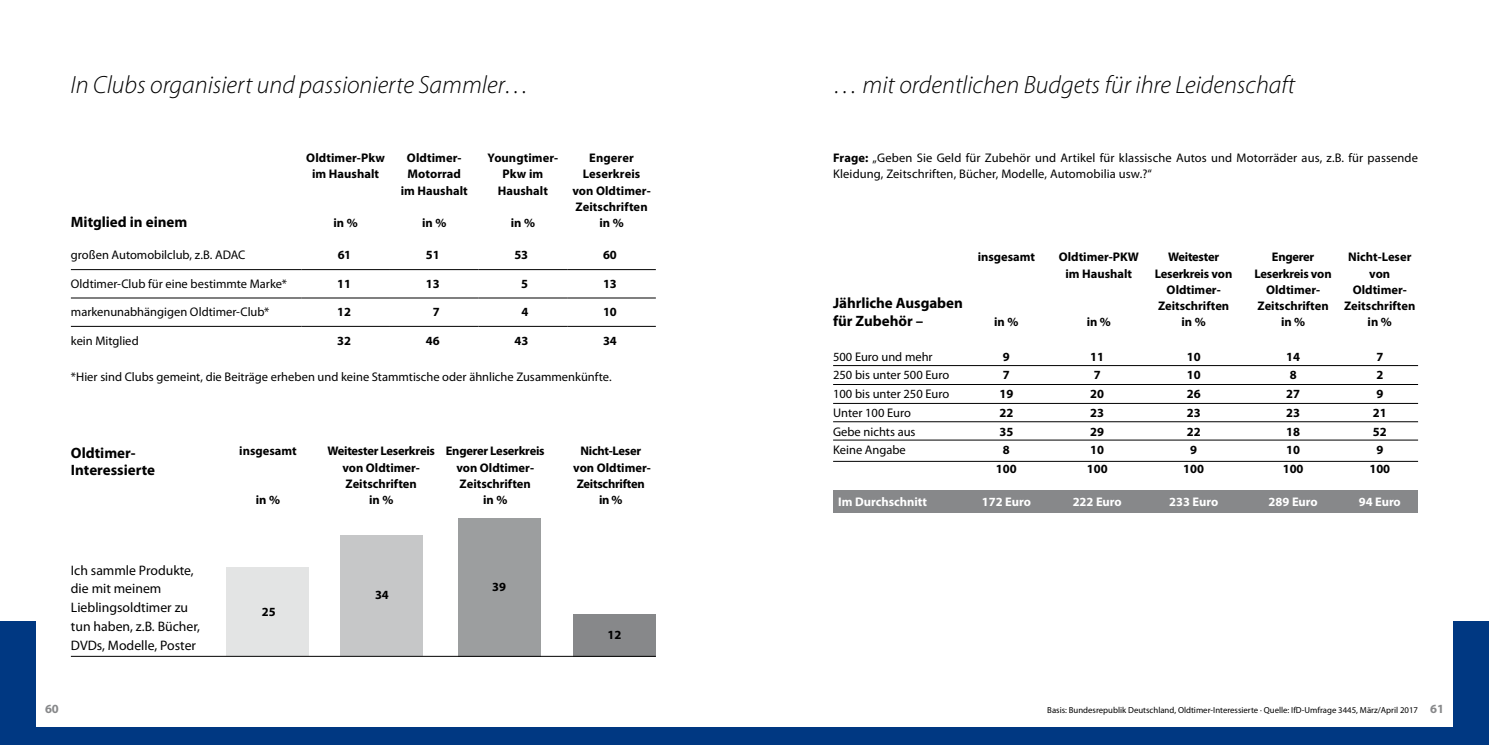
<style>
.page{position:relative;width:1489px;height:745px;background:#fff}
.page>*{position:absolute;margin:0;border:0;box-sizing:border-box;transform-origin:0 0}
.t1{font:italic 300 25px "Myriad Pro";color:#000}
.t2{font:700 15px/16.2px "Myriad Pro";color:#000}
.t3{font:13.75px/18.8px "Myriad Pro";color:#000}
.t4{font:700 12.5px/18.8px "Myriad Pro";color:#000;text-align:center}
.t5{font:12.5px/18.8px "Myriad Pro";color:#000}
.t6{font:700 12.5px "Myriad Pro";color:#fff}
.t7{font:700 12.5px/16.2px "Myriad Pro";letter-spacing:-.02em;color:#000;text-align:center}
.t8{font:700 12.5px "Myriad Pro";color:#87888a}
.t9{font:8.75px "Myriad Pro";color:#000}
.s1{font-weight:700}
</style>
<div class="page">
<div style="left:0;top:620px;width:35px;height:124px;background:#003882"></div>
<div style="left:0;top:726px;width:1488px;height:18px;background:#003882"></div>
<div style="left:1453px;top:620px;width:35px;height:124px;background:#003882"></div>
<div style="left:833px;top:489px;width:584px;height:23px;background:#87888a"></div>
<hr style="left:833px;top:365px;width:584px;height:1px;background:#000">
<hr style="left:833px;top:384px;width:584px;height:1px;background:#000">
<hr style="left:833px;top:403px;width:584px;height:1px;background:#000">
<hr style="left:833px;top:421px;width:584px;height:1px;background:#000">
<hr style="left:833px;top:439px;width:584px;height:1px;background:#000">
<hr style="left:833px;top:460px;width:584px;height:1px;background:#000">
<div style="left:227px;top:567px;width:82px;height:88px;background:#e3e4e4"></div>
<div style="left:341px;top:535px;width:82px;height:120px;background:#c6c7c8"></div>
<div style="left:458px;top:518px;width:82px;height:138px;background:#9c9e9f"></div>
<div style="left:574px;top:613px;width:82px;height:43px;background:#87888a"></div>
<hr style="left:71px;top:269px;width:230px;height:1px;background:#000">
<hr style="left:301px;top:269px;width:89px;height:1px;background:#000">
<hr style="left:390px;top:269px;width:88px;height:1px;background:#000">
<hr style="left:478px;top:269px;width:89px;height:1px;background:#000">
<hr style="left:567px;top:269px;width:89px;height:1px;background:#000">
<hr style="left:71px;top:297px;width:230px;height:1px;background:#000">
<hr style="left:301px;top:297px;width:89px;height:1px;background:#000">
<hr style="left:390px;top:297px;width:88px;height:1px;background:#000">
<hr style="left:478px;top:297px;width:89px;height:1px;background:#000">
<hr style="left:567px;top:297px;width:89px;height:1px;background:#000">
<hr style="left:71px;top:326px;width:230px;height:1px;background:#000">
<hr style="left:301px;top:326px;width:89px;height:1px;background:#000">
<hr style="left:390px;top:326px;width:88px;height:1px;background:#000">
<hr style="left:478px;top:326px;width:89px;height:1px;background:#000">
<hr style="left:567px;top:326px;width:89px;height:1px;background:#000">
<hr style="left:71px;top:655px;width:585px;height:1px;background:#000">
<h1 class="t1" style="left:71px;top:70px;width:460px">In Clubs organisiert und passionierte Sammler…</h1>
<p class="t2" style="left:71px;top:213px;width:118px">Mitglied in einem</p>
<p class="t4" style="left:306px;top:149px;width:80px;line-height:16.2px">Oldtimer-Pkw im Haushalt</p>
<p class="t4" style="left:333px;top:213px;width:26px">in %</p>
<p class="t4" style="left:401px;top:149px;width:68px;line-height:16.2px">Oldtimer-<br>Motorrad im Haushalt</p>
<p class="t4" style="left:422px;top:213px;width:26px">in %</p>
<p class="t4" style="left:487px;top:149px;width:72px;line-height:16.2px">Youngtimer-<br>Pkw im<br>Haushalt</p>
<p class="t4" style="left:510px;top:213px;width:26px">in %</p>
<p class="t4" style="left:572px;top:149px;width:80px;line-height:16.2px">Engerer<br>Leserkreis von Oldtimer-<br>Zeitschriften in %</p>
<p class="t5" style="left:71px;top:245px;width:176px">großen Automobilclub, z.B. ADAC</p>
<p class="t4" style="left:338px;top:245px;width:15px">61</p>
<p class="t4" style="left:426px;top:245px;width:15px">51</p>
<p class="t4" style="left:514px;top:245px;width:15px">53</p>
<p class="t4" style="left:603px;top:245px;width:15px">60</p>
<p class="t5" style="left:71px;top:274px;width:217px">Oldtimer-Club für eine bestimmte Marke*</p>
<p class="t4" style="left:337px;top:274px;width:15px">11</p>
<p class="t4" style="left:426px;top:274px;width:15px">13</p>
<p class="t4" style="left:521px;top:274px;width:8px">5</p>
<p class="t4" style="left:603px;top:274px;width:15px">13</p>
<p class="t5" style="left:71px;top:302px;width:200px">markenunabhängigen Oldtimer-Club*</p>
<p class="t4" style="left:337px;top:302px;width:15px">12</p>
<p class="t4" style="left:432px;top:302px;width:8px">7</p>
<p class="t4" style="left:521px;top:302px;width:8px">4</p>
<p class="t4" style="left:603px;top:302px;width:15px">10</p>
<p class="t5" style="left:71px;top:331px;width:69px">kein Mitglied</p>
<p class="t4" style="left:337px;top:331px;width:15px">32</p>
<p class="t4" style="left:426px;top:331px;width:15px">46</p>
<p class="t4" style="left:514px;top:331px;width:15px">43</p>
<p class="t4" style="left:603px;top:331px;width:15px">34</p>
<p class="t5" style="left:71px;top:367px;width:542px">*Hier sind Clubs gemeint, die Beiträge erheben und keine Stammtische oder ähnliche Zusammenkünfte.</p>
<p class="t2" style="left:71px;top:444px;width:86px">Oldtimer-<br>Interessierte</p>
<p class="t3" style="left:71px;top:560px;width:131px">Ich sammle Produkte, die mit meinem<br>Lieblingsoldtimer zu tun haben, z.B. Bücher,<br>DVDs, Modelle, Poster</p>
<p class="t4" style="left:239px;top:441px;width:59px">insgesamt</p>
<p class="t4" style="left:256px;top:490px;width:26px">in %</p>
<p class="t4" style="left:262px;top:601px;width:15px">25</p>
<p class="t4" style="left:327px;top:442px;width:109px;line-height:16.2px">Weitester Leserkreis von Oldtimer-<br>Zeitschriften<br>in %</p>
<p class="t4" style="left:446px;top:442px;width:100px;line-height:16.2px">Engerer Leserkreis von Oldtimer-<br>Zeitschriften<br>in %</p>
<p class="t7" style="left:573px;top:442px;width:79px">Nicht-Leser von Oldtimer-<br>Zeitschriften in %</p>
<p class="t4" style="left:375px;top:584px;width:15px">34</p>
<p class="t4" style="left:492px;top:576px;width:15px">39</p>
<p class="t4" style="left:607px;top:624px;width:15px">12</p>
<h1 class="t1" style="left:833px;top:70px;width:463px">… mit ordentlichen Budgets für ihre Leidenschaft</h1>
<p class="t5" style="left:833px;top:149px;width:586px;line-height:16.2px"><span class="s1">Frage:</span> „Geben Sie Geld für Zubehör und Artikel für klassische Autos und Motorräder aus, z.B. für passende<br>Kleidung, Zeitschriften, Bücher, Modelle, Automobilia usw.?“</p>
<p class="t2" style="left:833px;top:292px;width:131px;line-height:18.8px">Jährliche Ausgaben für Zubehör –</p>
<p class="t5" style="left:833px;top:346px;width:118px">500 Euro und mehr<br>250 bis unter 500 Euro<br>100 bis unter 250 Euro<br>Unter 100 Euro<br>Gebe nichts aus<br>Keine Angabe</p>
<p class="t6" style="left:838px;top:493px;width:90px">Im Durchschnitt</p>
<p class="t4" style="left:977px;top:247px;width:59px">insgesamt</p>
<p class="t4" style="left:994px;top:312px;width:26px">in %</p>
<p class="t4" style="left:995px;top:346px;width:22px">9<br>7<br>19<br>22<br>35<br>8<br>100</p>
<p class="t6" style="left:981px;top:493px;width:51px">172 Euro</p>
<p class="t4" style="left:1058px;top:248px;width:82px;line-height:16.2px">Oldtimer-PKW im Haushalt</p>
<p class="t4" style="left:1086px;top:312px;width:26px">in %</p>
<p class="t4" style="left:1086px;top:346px;width:22px">11<br>7<br>20<br>23<br>29<br>10<br>100</p>
<p class="t6" style="left:1072px;top:493px;width:51px">222 Euro</p>
<p class="t4" style="left:1154px;top:248px;width:79px;line-height:16.2px">Weitester<br>Leserkreis von<br>Oldtimer-<br>Zeitschriften in %</p>
<p class="t4" style="left:1254px;top:248px;width:79px;line-height:16.2px">Engerer<br>Leserkreis von<br>Oldtimer-<br>Zeitschriften in %</p>
<p class="t4" style="left:1183px;top:346px;width:22px">10<br>10<br>26<br>23<br>22<br>9<br>100</p>
<p class="t6" style="left:1169px;top:493px;width:51px">233 Euro</p>
<p class="t4" style="left:1282px;top:346px;width:22px">14<br>8<br>27<br>23<br>18<br>10<br>100</p>
<p class="t6" style="left:1268px;top:493px;width:51px">289 Euro</p>
<p class="t4" style="left:1343px;top:248px;width:73px;line-height:16.2px">Nicht-Leser von<br>Oldtimer-<br>Zeitschriften in %</p>
<p class="t4" style="left:1369px;top:346px;width:22px">7<br>2<br>9<br>21<br>52<br>9<br>100</p>
<p class="t6" style="left:1358px;top:493px;width:44px">94 Euro</p>
<p class="t8" style="left:45px;top:700px;width:15px">60</p>
<p class="t8" style="left:1429px;top:700px;width:15px">61</p>
<p class="t9" style="left:1047px;top:704px;width:372px">Basis: Bundesrepublik Deutschland, Oldtimer-Interessierte · Quelle: IfD-Umfrage 3445, März/April 2017</p>
</div>
